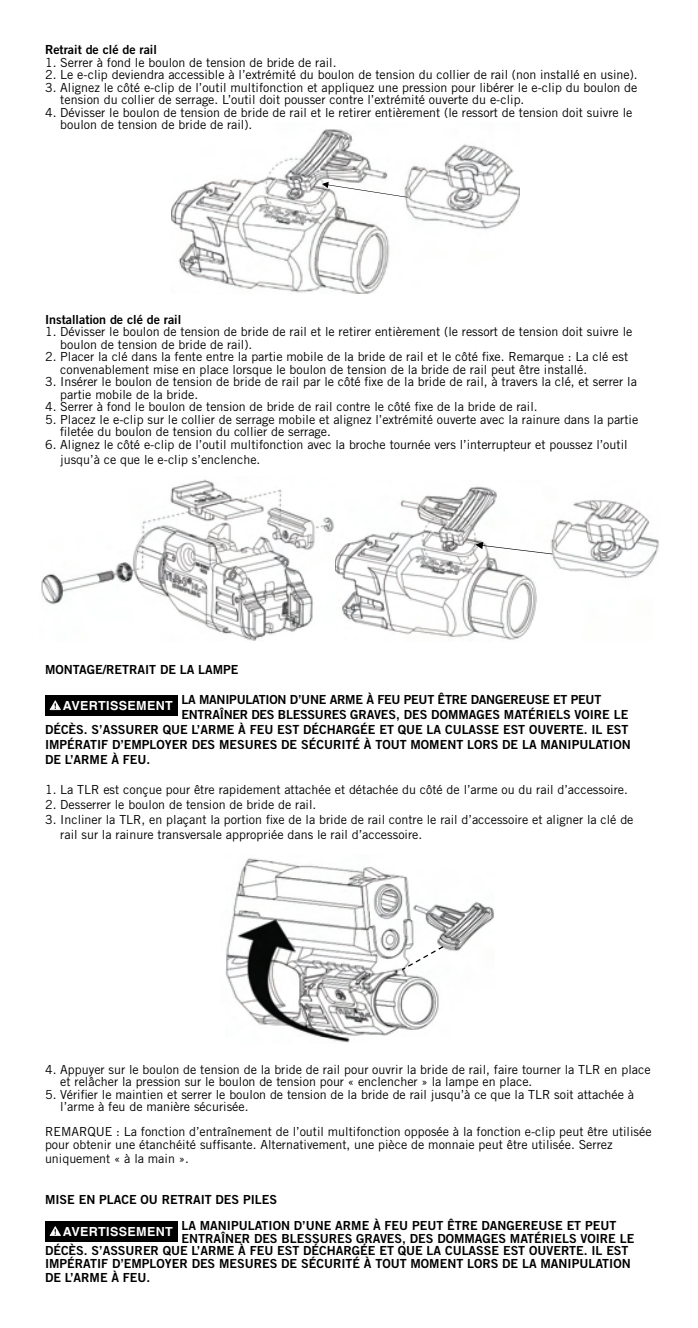
<style>
.page{position:relative;width:698px;height:1328px;background:#fff}
.page>*{position:absolute;margin:0;border:0;box-sizing:border-box;transform-origin:0 0}
.WARNING_BODY{font:12.5px/12.5px "Trade Gothic LT Std";color:#000}
.WARNING_BODY-2{font:12.5px/12.5px "Trade Gothic LT Std Bd 2";color:#000}
.WARNING_BODY-3{font:12.5px "Trade Gothic LT Std Bd 2";letter-spacing:-.02em;color:#000}
.t1{font:700 12.5px "Helvetica";letter-spacing:.03em;color:#fff}
</style>
<div class="page">
<img style="left:172px;top:129px;width:347px;height:165px">
<svg style="left:322px;top:182px;width:85px;height:16px"></svg>
<div style="left:45px;top:695px;width:133px;height:21px;background:#000"></div>
<svg style="left:50px;top:700px;width:11px;height:10px"></svg>
<div style="left:45px;top:1221px;width:133px;height:20px;background:#000"></div>
<svg style="left:50px;top:1226px;width:11px;height:10px"></svg>
<img style="left:335px;top:486px;width:324px;height:154px">
<svg style="left:475px;top:542px;width:77px;height:12px"></svg>
<img style="left:41px;top:479px;width:293px;height:162px">
<img style="left:233px;top:858px;width:261px;height:178px">
<svg style="left:400px;top:945px;width:44px;height:26px"></svg>
<img style="left:225px;top:971px;width:125px;height:72px">
<img style="left:226px;top:911px;width:143px;height:125px">
<p class="WARNING_BODY-2" style="left:45px;top:43px;width:113px">Retrait de clé de rail</p>
<p class="WARNING_BODY" style="left:45px;top:56px;width:293px">1. Serrer à fond le boulon de tension de bride de rail.</p>
<p class="WARNING_BODY" style="left:45px;top:68px;width:594px">2. Le e-clip deviendra accessible à l’extrémité du boulon de tension du collier de rail (non installé en usine).</p>
<p class="WARNING_BODY" style="left:60px;top:81px;width:578px;text-indent:-15px">3. Alignez le côté e-clip de l’outil multifonction et appliquez une pression pour libérer le e-clip du boulon de tension du collier de serrage. L’outil doit pousser contre l’extrémité ouverte du e-clip.</p>
<p class="WARNING_BODY" style="left:60px;top:106px;width:573px;text-indent:-15px">4. Dévisser le boulon de tension de bride de rail et le retirer entièrement (le ressort de tension doit suivre le boulon de tension de bride de rail).</p>
<p class="WARNING_BODY-2" style="left:45px;top:313px;width:138px">Installation de clé de rail</p>
<p class="WARNING_BODY" style="left:60px;top:325px;width:573px;text-indent:-15px">1. Dévisser le boulon de tension de bride de rail et le retirer entièrement (le ressort de tension doit suivre le boulon de tension de bride de rail).</p>
<p class="WARNING_BODY" style="left:60px;top:350px;width:569px;text-indent:-15px">2. Placer la clé dans la fente entre la partie mobile de la bride de rail et le côté fixe. Remarque : La clé est convenablement mise en place lorsque le boulon de tension de la bride de rail peut être installé.</p>
<p class="WARNING_BODY" style="left:60px;top:375px;width:578px;text-indent:-15px">3. Insérer le boulon de tension de bride de rail par le côté fixe de la bride de rail, à travers la clé, et serrer la partie mobile de la bride.</p>
<p class="WARNING_BODY" style="left:45px;top:400px;width:494px">4. Serrer à fond le boulon de tension de bride de rail contre le côté fixe de la bride de rail.</p>
<p class="WARNING_BODY" style="left:60px;top:413px;width:579px;text-indent:-15px">5. Placez le e-clip sur le collier de serrage mobile et alignez l’extrémité ouverte avec la rainure dans la partie filetée du boulon de tension du collier de serrage.</p>
<p class="WARNING_BODY" style="left:60px;top:436px;width:568px;line-height:15px;text-indent:-15px">6. Alignez le côté e-clip de l’outil multifonction avec la broche tournée vers l’interrupteur et poussez l’outil jusqu’à ce que le e-clip s’enclenche.</p>
<p class="WARNING_BODY-2" style="left:45px;top:663px;width:195px">MONTAGE/RETRAIT DE LA LAMPE</p>
<p class="WARNING_BODY-3" style="left:181px;top:691px;width:421px">LA MANIPULATION D’UNE ARME À FEU PEUT ÊTRE DANGEREUSE ET PEUT</p>
<p class="WARNING_BODY-2" style="left:181px;top:708px;width:448px">ENTRAÎNER DES BLESSURES GRAVES, DES DOMMAGES MATÉRIELS VOIRE LE</p>
<p class="WARNING_BODY-2" style="left:45px;top:723px;width:585px">DÉCÈS. S’ASSURER QUE L’ARME À FEU EST DÉCHARGÉE ET QUE LA CULASSE EST OUVERTE. IL EST</p>
<p class="WARNING_BODY-2" style="left:45px;top:738px;width:587px">IMPÉRATIF D’EMPLOYER DES MESURES DE SÉCURITÉ À TOUT MOMENT LORS DE LA MANIPULATION</p>
<p class="WARNING_BODY-2" style="left:45px;top:753px;width:107px">DE L’ARME À FEU.</p>
<p class="WARNING_BODY" style="left:45px;top:783px;width:584px">1. La TLR est conçue pour être rapidement attachée et détachée du côté de l’arme ou du rail d’accessoire.</p>
<p class="WARNING_BODY" style="left:45px;top:798px;width:273px">2. Desserrer le boulon de tension de bride de rail.</p>
<p class="WARNING_BODY" style="left:60px;top:811px;width:574px;line-height:15px;text-indent:-15px">3. Incliner la TLR, en plaçant la portion fixe de la bride de rail contre le rail d’accessoire et aligner la clé de rail sur la rainure transversale appropriée dans le rail d’accessoire.</p>
<p class="t1" style="left:63px;top:698px;width:111px">AVERTISSEMENT</p>
<p class="WARNING_BODY" style="left:60px;top:1063px;width:591px;text-indent:-15px">4. Appuyer sur le boulon de tension de la bride de rail pour ouvrir la bride de rail, faire tourner la TLR en place et relâcher la pression sur le boulon de tension pour « enclencher » la lampe en place.</p>
<p class="WARNING_BODY" style="left:60px;top:1088px;width:575px;text-indent:-15px">5. Vérifier le maintien et serrer le boulon de tension de la bride de rail jusqu’à ce que la TLR soit attachée à l’arme à feu de manière sécurisée.</p>
<p class="WARNING_BODY" style="left:45px;top:1125px;width:608px">REMARQUE : La fonction d’entraînement de l’outil multifonction opposée à la fonction e-clip peut être utilisée pour obtenir une étanchéité suffisante. Alternativement, une pièce de monnaie peut être utilisée. Serrez</p>
<p class="WARNING_BODY" style="left:45px;top:1151px;width:145px">uniquement « à la main ».</p>
<p class="WARNING_BODY-2" style="left:45px;top:1193px;width:233px">MISE EN PLACE OU RETRAIT DES PILES</p>
<p class="WARNING_BODY-2" style="left:181px;top:1219px;width:436px">LA MANIPULATION D’UNE ARME À FEU PEUT ÊTRE DANGEREUSE ET PEUT</p>
<p class="WARNING_BODY-2" style="left:45px;top:1231px;width:590px;text-indent:136px">ENTRAÎNER DES BLESSURES GRAVES, DES DOMMAGES MATÉRIELS VOIRE LE<br>DÉCÈS. S’ASSURER QUE L’ARME À FEU EST DÉCHARGÉE ET QUE LA CULASSE EST OUVERTE. IL EST<br>IMPÉRATIF D’EMPLOYER DES MESURES DE SÉCURITÉ À TOUT MOMENT LORS DE LA MANIPULATION</p>
<p class="WARNING_BODY-2" style="left:45px;top:1270px;width:107px">DE L’ARME À FEU.</p>
<p class="t1" style="left:63px;top:1223px;width:111px">AVERTISSEMENT</p>
</div>
